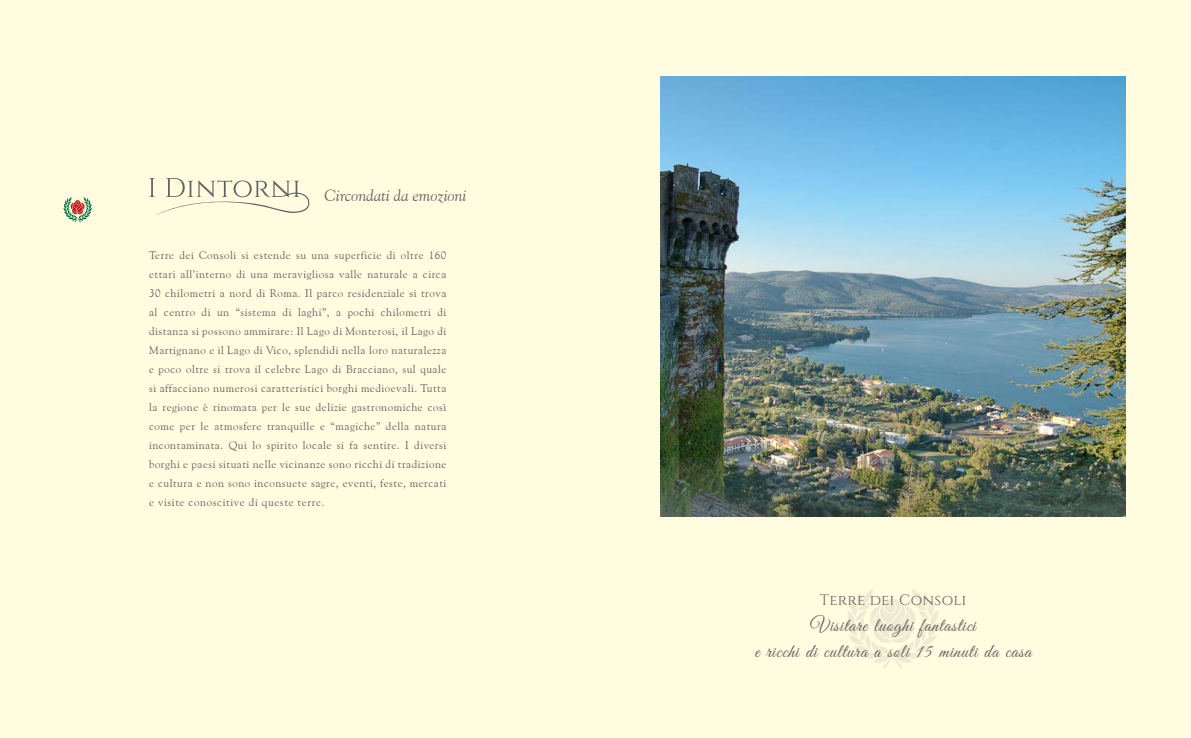
<style>
.page{position:relative;width:1191px;height:738px;background:#fff}
.page>*{position:absolute;margin:0;border:0;box-sizing:border-box;transform-origin:0 0}
.t1{font:19px/26px "Great Vibes";letter-spacing:.05em;color:#616264;text-align:center}
.t2{font:italic 16px "Goudy Old Style BT";letter-spacing:.01em;color:#616264}
.t3{font:15px "Cinzel";letter-spacing:.02em;color:#616264}
.t4{font:11px/19px "Goudy Old Style BT";letter-spacing:.06em;color:#616264;text-align:justify}
</style>
<div class="page">
<div style="left:0;top:0;width:1191px;height:737px;background:#fffcdf"></div>
<svg style="left:63px;top:197px;width:29px;height:25px"></svg>
<svg style="left:149px;top:178px;width:160px;height:37px"></svg>
<svg style="left:846px;top:590px;width:93px;height:78px"></svg>
<img style="left:660px;top:77px;width:465px;height:380px">
<img style="left:660px;top:457px;width:465px;height:59px">
<h2 class="t2" style="left:324px;top:185px;width:143px">Circondati da emozioni</h2>
<p class="t4" style="left:149px;top:245px;width:299px">Terre dei Consoli si estende su una superficie di oltre 160 ettari all’interno di una meravigliosa valle naturale a circa 30 chilometri a nord di Roma. Il parco residenziale si trova al centro di un “sistema di laghi”, a pochi chilometri di distanza si possono ammirare: Il Lago di Monterosi, il Lago di Martignano e il Lago di Vico, splendidi nella loro naturalezza e poco oltre si trova il celebre Lago di Bracciano, sul quale si affacciano numerosi caratteristici borghi medioevali. Tutta la regione è rinomata per le sue delizie gastronomiche così come per le atmosfere tranquille e “magiche” della natura incontaminata. Qui lo spirito locale si fa sentire. I diversi borghi e paesi situati nelle vicinanze sono ricchi di tradizione e cultura e non sono inconsuete sagre, eventi, feste, mercati e visite conoscitive di queste terre.</p>
<h3 class="t3" style="left:820px;top:590px;width:148px">Terre dei Consoli</h3>
<h1 class="t1" style="left:755px;top:613px;width:278px">Visitare luoghi fantastici<br>e ricchi di cultura a soli 15 minuti da casa</h1>
</div>
